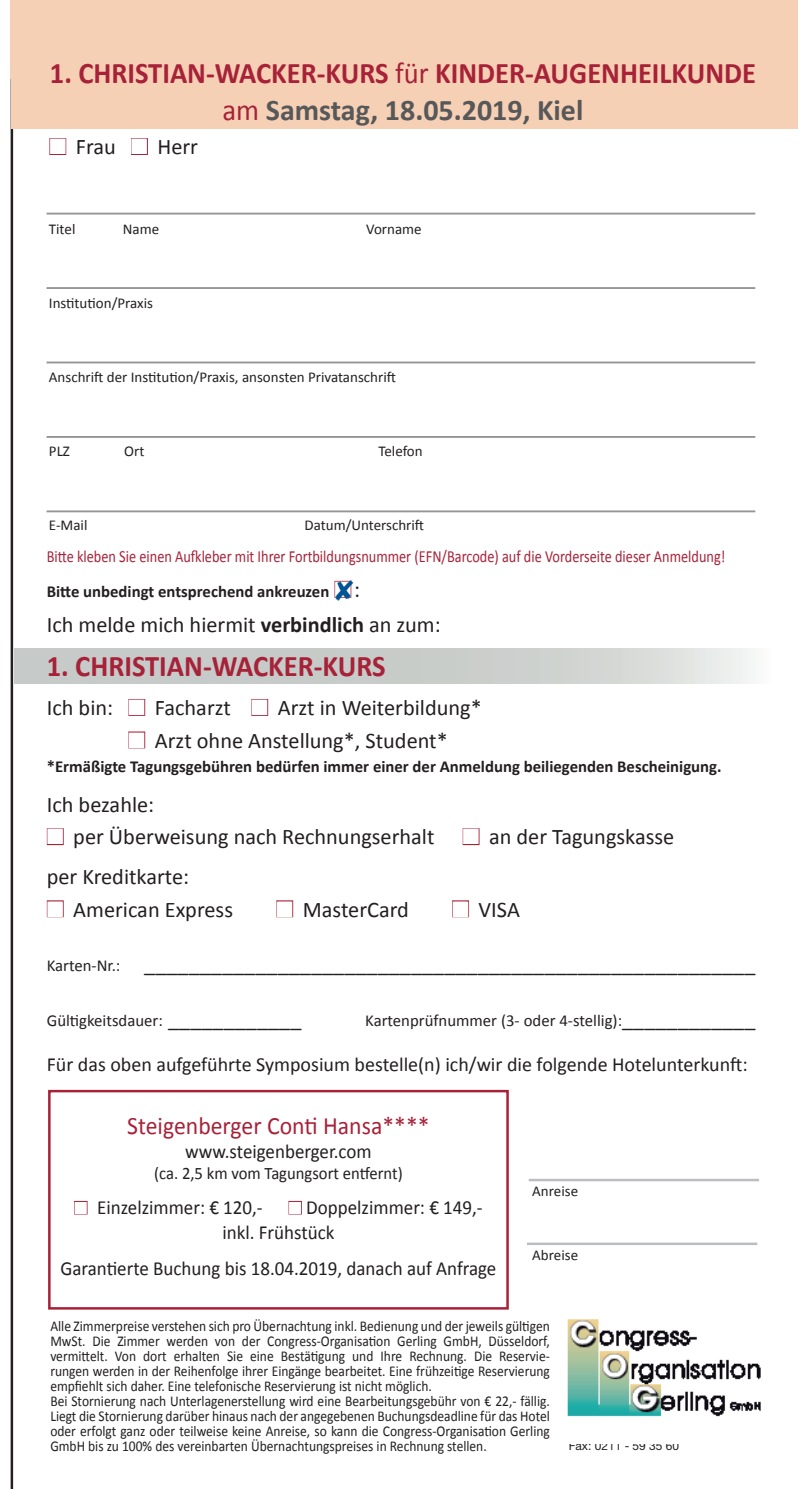
<style>
.page{position:relative;width:808px;height:1489px;background:#fff}
.page>*{position:absolute;margin:0;border:0;box-sizing:border-box;transform-origin:0 0}
.t1{font:700 30px/37.5px "Calibri";color:#a72239;text-align:center;scale:.95 1}
.t2{font:25px "Calibri";color:#a72239;scale:.95 1}
.t3{font:22.25px "Calibri";color:#231f20}
.t4{font:20px/25px "Calibri";color:#231f20;scale:.95 1}
.t5{font:20px "Calibri";color:#231f20}
.t6{font:17.5px "Calibri";color:#231f20;scale:.95 1}
.t7{font:17px "Calibri";color:#a72239;scale:.84 1}
.t8{font:700 16.75px "Calibri";color:#231f20}
.t9{font:16.75px "Calibri";color:#231f20}
.t10{font:15px/15px "Calibri";color:#231f20;scale:.9 1}
.t11{font:15px "Calibri";color:#231f20}
.t12{font:12px "Helvetica Neue";color:#231f20}
.s1{font-weight:400}
.s2{color:#57585a}
.s3{color:#fff}
.s4{color:#015493}
.s5{font-weight:400;font-size:22.25px}
.s6{font-weight:700}
.s7{font-size:16.75px}
.s8{font-size:22.25px}
</style>
<div class="page">
<svg style="left:15px;top:648px;width:736px;height:36px;background:#cdd0ce"></svg>
<hr style="left:11px;top:0;width:2px;height:1488px;background:#231f20">
<div style="left:11px;top:0;width:786px;height:79px;background:#f6d0b4"></div>
<div style="left:11px;top:30px;width:786px;height:99px;background:#f6d0b4"></div>
<img style="left:567px;top:1319px;width:194px;height:98px">
<div style="left:334px;top:581px;width:17px;height:16px;border:1px solid #a72239"></div>
<div style="left:128px;top:699px;width:17px;height:16px;border:1px solid #a72239"></div>
<div style="left:251px;top:699px;width:17px;height:16px;border:1px solid #a72239"></div>
<div style="left:128px;top:731px;width:17px;height:17px;border:1px solid #a72239"></div>
<div style="left:47px;top:828px;width:17px;height:17px;border:1px solid #a72239"></div>
<div style="left:463px;top:828px;width:16px;height:17px;border:1px solid #a72239"></div>
<div style="left:47px;top:900px;width:17px;height:17px;border:1px solid #a72239"></div>
<div style="left:276px;top:900px;width:17px;height:17px;border:1px solid #a72239"></div>
<div style="left:452px;top:900px;width:17px;height:17px;border:1px solid #a72239"></div>
<hr style="left:47px;top:213px;width:708px;height:1px;background:#939598">
<hr style="left:47px;top:287px;width:708px;height:2px;background:#939598">
<hr style="left:47px;top:361px;width:708px;height:2px;background:#939598">
<hr style="left:47px;top:436px;width:708px;height:2px;background:#939598">
<hr style="left:47px;top:510px;width:708px;height:2px;background:#939598">
<div style="left:74px;top:1200px;width:14px;height:14px;border:1px solid #a72239"></div>
<div style="left:288px;top:1200px;width:14px;height:14px;border:1px solid #a72239"></div>
<div style="left:48px;top:1089px;width:461px;height:220px;border:2px solid #a72239"></div>
<hr style="left:529px;top:1178px;width:230px;height:3px;background:#bcbdc0">
<hr style="left:527px;top:1242px;width:230px;height:2px;background:#bcbdc0">
<div style="left:49px;top:138px;width:17px;height:17px;border:1px solid #a72239"></div>
<div style="left:131px;top:138px;width:17px;height:17px;border:1px solid #a72239"></div>
<h1 class="t1" style="left:50px;top:54px;width:745px">1. CHRISTIAN-WACKER-KURS <span class="s1">für</span> KINDER-AUGENHEILKUNDE <span class="s1">am</span> <span class="s2">Samstag, 18.05.2019, Kiel</span></h1>
<h3 class="t3" style="left:49px;top:133px;width:150px"><span class="s3">■</span> Frau <span class="s3">■</span> Herr</h3>
<p class="t11" style="left:49px;top:220px;width:28px">Titel</p>
<p class="t11" style="left:123px;top:220px;width:38px">Name</p>
<p class="t11" style="left:366px;top:220px;width:57px">Vorname</p>
<p class="t11" style="left:49px;top:294px;width:106px">Institution/Praxis</p>
<p class="t11" style="left:49px;top:367px;width:349px">Anschrift der Institution/Praxis, ansonsten Privatanschrift</p>
<p class="t11" style="left:49px;top:441px;width:23px">PLZ</p>
<p class="t11" style="left:124px;top:441px;width:22px">Ort</p>
<p class="t11" style="left:378px;top:441px;width:46px">Telefon</p>
<p class="t11" style="left:49px;top:515px;width:40px">E-Mail</p>
<p class="t11" style="left:304px;top:515px;width:121px">Datum/Unterschrift</p>
<p class="t7" style="left:47px;top:546px;width:809px">Bitte kleben Sie einen Aufkleber mit Ihrer Fortbildungsnummer (EFN/Barcode) auf die Vorderseite dieser Anmeldung!</p>
<p class="t8" style="left:47px;top:580px;width:315px">Bitte unbedingt entsprechend ankreuzen <span class="s3">■</span><span class="s4">✘</span><span class="s5">:</span></p>
<h3 class="t3" style="left:47px;top:611px;width:395px">Ich melde mich hiermit <span class="s6">verbindlich</span> an zum:</h3>
<h1 class="t1" style="left:47px;top:646px;width:358px">1. CHRISTIAN-WACKER-KURS</h1>
<h3 class="t3" style="left:47px;top:693px;width:436px">Ich bin: <span class="s3">■</span> Facharzt <span class="s3">■</span> Arzt in Weiterbildung*</h3>
<h3 class="t3" style="left:128px;top:726px;width:321px"><span class="s3">■</span> Arzt ohne Anstellung*, Student*</h3>
<p class="t8" style="left:47px;top:756px;width:676px">* Ermäßigte Tagungsgebühren bedürfen immer einer der Anmeldung beiliegenden Bescheinigung.</p>
<h3 class="t3" style="left:47px;top:790px;width:109px">Ich bezahle:</h3>
<h3 class="t3" style="left:47px;top:822px;width:389px"><span class="s3">■</span> per Überweisung nach Rechnungserhalt</h3>
<h3 class="t3" style="left:463px;top:822px;width:213px"><span class="s3">■</span> an der Tagungskasse</h3>
<h3 class="t3" style="left:47px;top:862px;width:144px">per Kreditkarte:</h3>
<h3 class="t3" style="left:47px;top:895px;width:188px"><span class="s3">■</span> American Express</h3>
<h3 class="t3" style="left:276px;top:895px;width:134px"><span class="s3">■</span> MasterCard</h3>
<h3 class="t3" style="left:452px;top:895px;width:69px"><span class="s3">■</span> VISA</h3>
<h3 class="t3" style="left:47px;top:949px;width:710px"><span class="s7">Karten-Nr.:</span> _______________________________________________________</h3>
<p class="t9" style="left:47px;top:1009px;width:256px">Gültigkeitsdauer: <span class="s8">____________</span></p>
<p class="t9" style="left:365px;top:1009px;width:392px">Kartenprüfnummer (3- oder 4-stellig):<span class="s8">____________</span></p>
<h3 class="t5" style="left:47px;top:1051px;width:702px">Für das oben aufgeführte Symposium bestelle(n) ich/wir die folgende Hotelunterkunft:</h3>
<h2 class="t2" style="left:127px;top:1109px;width:320px">Steigenberger Conti Hansa****</h2>
<h3 class="t4" style="left:185px;top:1138px;width:198px">www.steigenberger.com</h3>
<p class="t6" style="left:154px;top:1161px;width:263px">(ca. 2,5 km vom Tagungsort entfernt)</p>
<h3 class="t4" style="left:74px;top:1194px;width:200px"><span class="s3">■</span> Einzelzimmer: € 120,-</h3>
<h3 class="t4" style="left:222px;top:1194px;width:275px;text-indent:66px"><span class="s3">■</span> Doppelzimmer: € 149,- inkl. Frühstück</h3>
<h3 class="t4" style="left:60px;top:1256px;width:460px">Garantierte Buchung bis 18.04.2019, danach auf Anfrage</h3>
<p class="t11" style="left:532px;top:1181px;width:47px">Anreise</p>
<p class="t11" style="left:532px;top:1245px;width:47px">Abreise</p>
<p class="t10" style="left:50px;top:1318px;width:557px">Alle Zimmerpreise verstehen sich pro Übernachtung inkl. Bedienung und der jeweils gültigen MwSt. Die Zimmer werden von der Congress-Organisation Gerling GmbH, Düsseldorf, vermittelt. Von dort erhalten Sie eine Bestätigung und Ihre Rechnung. Die Reservie&shy;rungen werden in der Reihenfolge ihrer Ein gänge bearbeitet. Eine frühzeitige Reservierung empfiehlt sich daher. Eine telefonische Reservierung ist nicht möglich.<br>Bei Stornierung nach Unterlagenerstellung wird eine Bearbeitungsgebühr von € 22,- fällig.<br>Liegt die Stornierung darüber hinaus nach der angegebenen Buchungsdeadline für das Hotel oder erfolgt ganz oder teilweise keine Anreise, so kann die Congress-Organisation Gerling GmbH bis zu 100% des vereinbarten Übernachtungspreises in Rechnung stellen.</p>
<p class="t12" style="left:569px;top:1438px;width:112px">Fax: 0211 - 59 35 60</p>
</div>
